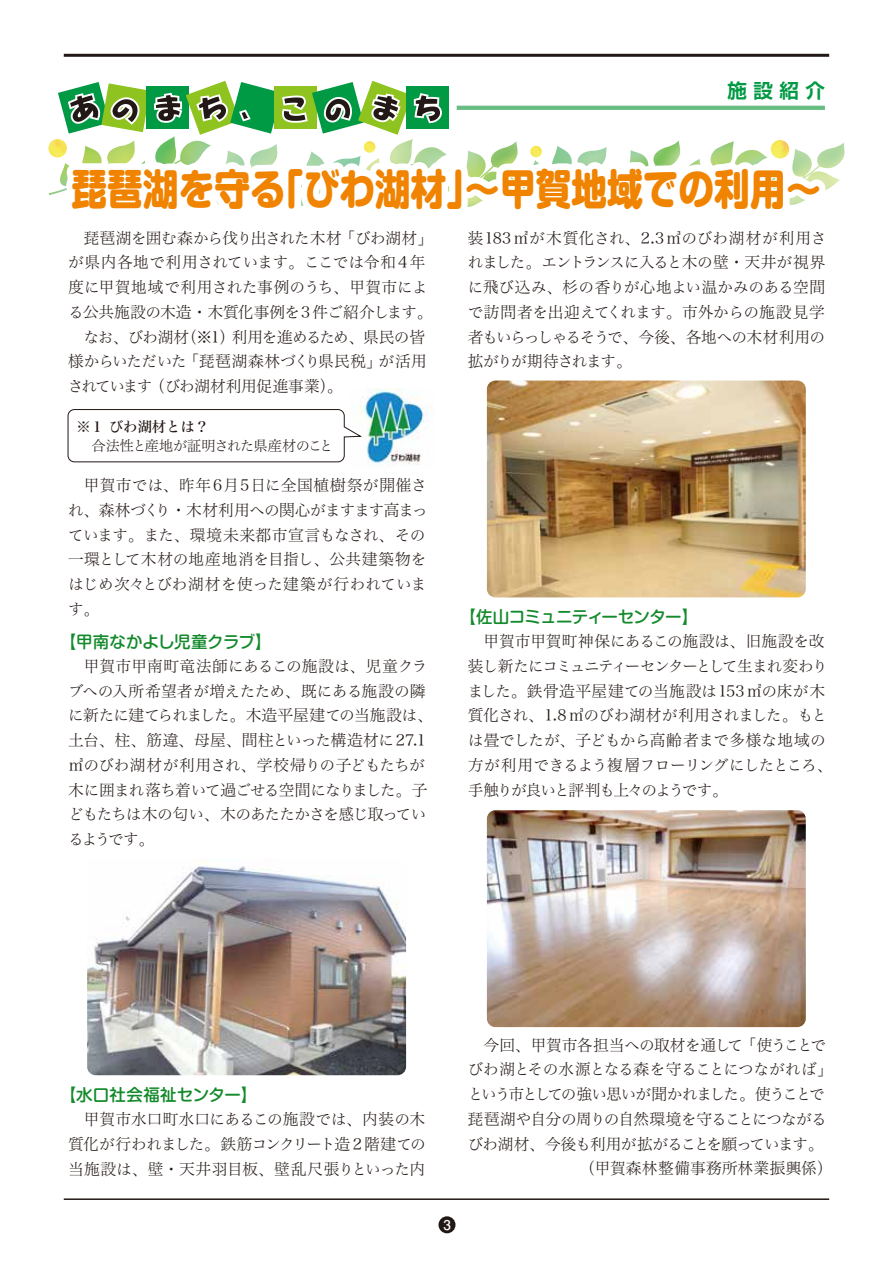
<style>
.page{position:relative;width:893px;height:1263px;background:#fff}
.page>*{position:absolute;margin:0;border:0;box-sizing:border-box;transform-origin:0 0}
.t1{font:800 42px "Shin M Go Pro";color:#f08300;scale:.85 1}
.t2{font:700 19.5px "Shin Go Pro De";color:#094}
.t3{font:500 16.5px "Shin M Go Pro";letter-spacing:-.025em;color:#138a2b}
.t4{font:500 16.5px "Shin M Go Pro";letter-spacing:.005em;color:#138a2b}
.t5{font:15.75px/24.8px "Hira Min Std N W2";letter-spacing:-.03em;color:#221815}
.t6{font:15.75px/24.8px "Hira Min Std N W2";letter-spacing:-.01em;color:#221815}
.t7{font:15.75px "Hira Min Std N W2";letter-spacing:.01em;color:#221815}
.t8{font:15.75px "Hira Min Std N W2";letter-spacing:-.06em;color:#221815}
.t9{font:15.75px "Hira Min Std N W2";letter-spacing:-.115em;color:#221815}
.t10{font:14.25px "Hira Min Std N W2";letter-spacing:-.04em;color:#221815}
.t11{font:14.25px "Hira Min Std N W5";color:#221815}
.t12{font:700 13.5px "Futo Go B101 Pro";color:#fff}
</style>
<div class="page">
<div style="left:438px;top:1216px;width:17px;height:17px;background:#221815;border-radius:50%"></div>
<hr style="left:64px;top:1198px;width:765px;height:2px;background:#221815">
<svg style="left:48px;top:53px;width:797px;height:445px"></svg>
<img style="left:487px;top:381px;width:319px;height:216px">
<img style="left:487px;top:810px;width:319px;height:217px">
<img style="left:87px;top:861px;width:319px;height:214px">
<p class="t2" style="left:727px;top:75px;width:99px">施 設 紹 介</p>
<h1 class="t1" style="left:72px;top:154px;width:884px">琵琶湖を守る「びわ湖材」～甲賀地域での利用～</h1>
<p class="t5" style="left:68px;top:225px;width:367px">　琵琶湖を囲む森から伐り出された木材「びわ湖材」</p>
<p class="t7" style="left:68px;top:251px;width:359px">が県内各地で利用されています。ここでは令和4年</p>
<p class="t7" style="left:68px;top:276px;width:361px">度に甲賀地域で利用された事例のうち、甲賀市によ</p>
<p class="t5" style="left:68px;top:299px;width:366px">る公共施設の木造・木質化事例を3件ご紹介します。</p>
<p class="t5" style="left:84px;top:324px;width:343px">なお、びわ湖材（※1）利用を進めるため、県民の皆</p>
<p class="t5" style="left:68px;top:349px;width:360px">様からいただいた「琵琶湖森林づくり県民税」が活用</p>
<p class="t5" style="left:68px;top:373px;width:277px">されています（びわ湖材利用促進事業）。</p>
<p class="t11" style="left:77px;top:416px;width:134px">※１びわ湖材とは？</p>
<p class="t10" style="left:77px;top:436px;width:258px">　合法性と産地が証明された県産材のこと</p>
<p class="t6" style="left:68px;top:472px;width:361px">　甲賀市では、昨年6月5日に全国植樹祭が開催され、森林づくり・木材利用への関心がますます高まっています。また、環境未来都市宣言もなされ、その一環として木材の地産地消を目指し、公共建築物をはじめ次々とびわ湖材を使った建築が行われています。</p>
<p class="t3" style="left:60px;top:628px;width:213px">【甲南なかよし児童クラブ】</p>
<p class="t5" style="left:68px;top:653px;width:367px">　甲賀市甲南町竜法師にあるこの施設は、児童クラブへの入所希望者が増えたため、既にある施設の隣に新たに建てられました。木造平屋建ての当施設は、土台、柱、筋違、母屋、間柱といった構造材に27.1㎥のびわ湖材が利用され、学校帰りの子どもたちが木に囲まれ落ち着いて過ごせる空間になりました。子どもたちは木の匂い、木のあたたかさを感じ取っているようです。</p>
<p class="t5" style="left:468px;top:225px;width:360px;text-align:justify">装183㎡が木質化され、2.3㎥のびわ湖材が利用されました。エントランスに入ると木の壁・天井が視界に飛び込み、杉の香りが心地よい温かみのある空間で訪問者を出迎えてくれます。市外からの施設見学者もいらっしゃるそうで、今後、各地への木材利用の拡がりが期待されます。</p>
<p class="t3" style="left:459px;top:603px;width:240px">【佐山コミュニティーセンター】</p>
<p class="t5" style="left:468px;top:628px;width:367px">　甲賀市甲賀町神保にあるこの施設は、旧施設を改装し新たにコミュニティーセンターとして生まれ変わりました。鉄骨造平屋建ての当施設は153㎡の床が木質化され、1.8㎥のびわ湖材が利用されました。もとは畳でしたが、子どもから高齢者まで多様な地域の方が利用できるよう複層フローリングにしたところ、手触りが良いと評判も上々のようです。</p>
<p class="t4" style="left:60px;top:1081px;width:199px">【水口社会福祉センター】</p>
<p class="t5" style="left:68px;top:1106px;width:359px;text-align:justify">　甲賀市水口町水口にあるこの施設では、内装の木質化が行われました。鉄筋コンクリート造 2 階建ての当施設は、壁・天井羽目板、壁乱尺張りといった内</p>
<p class="t5" style="left:468px;top:1032px;width:360px">　今回、甲賀市各担当への取材を通して「使うことで</p>
<p class="t5" style="left:468px;top:1057px;width:367px">びわ湖とその水源となる森を守ることにつながれば」</p>
<p class="t9" style="left:468px;top:1083px;width:359px">という市としての強い思いが聞かれました。使うことで</p>
<p class="t8" style="left:468px;top:1108px;width:360px">琵琶湖や自分の周りの自然環境を守ることにつながる</p>
<p class="t8" style="left:468px;top:1132px;width:358px">びわ湖材、今後も利用が拡がることを願っています。</p>
<p class="t7" style="left:579px;top:1157px;width:255px">（甲賀森林整備事務所林業振興係）</p>
<p class="t12" style="left:443px;top:1214px;width:9px">3</p>
</div>
